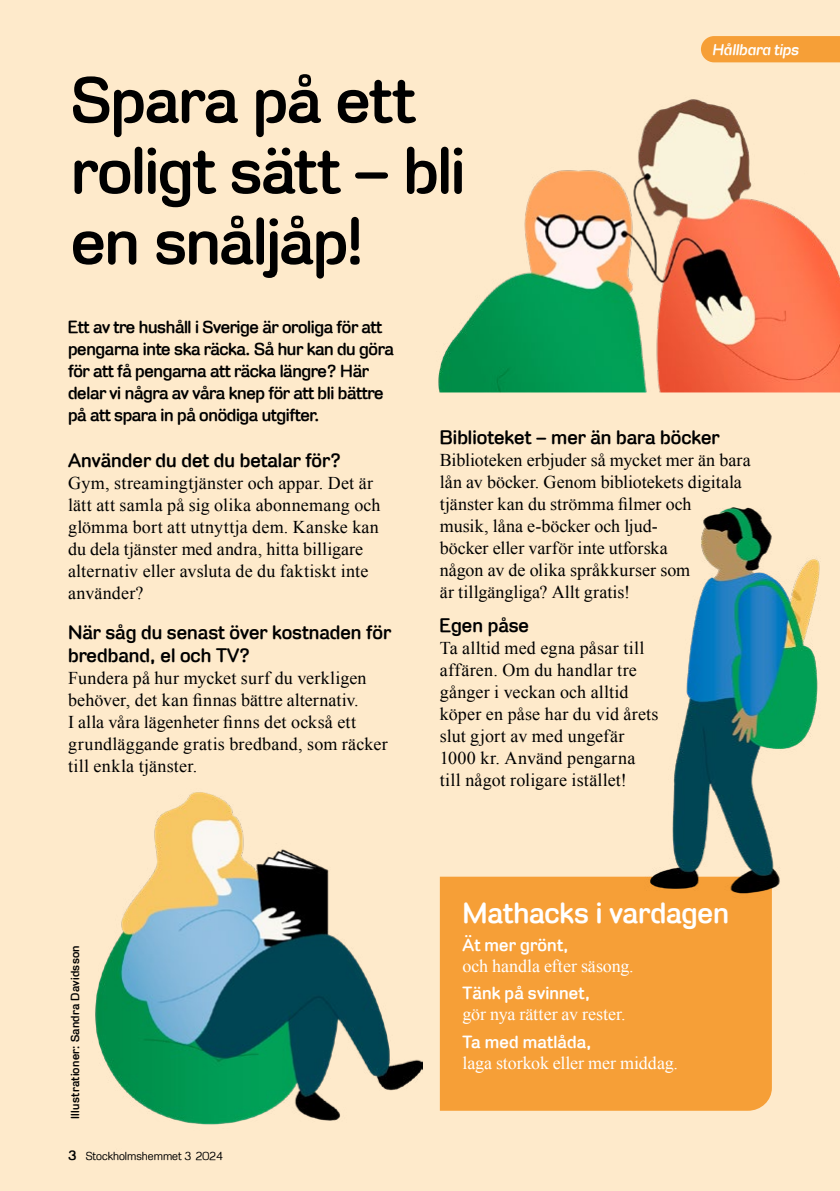
<style>
.page{position:relative;width:840px;height:1191px;background:#fff}
.page>*{position:absolute;margin:0;border:0;box-sizing:border-box;transform-origin:0 0}
.H1_rubrik{font:700 66.6px/70.8px "Stockholm Runt";letter-spacing:-.02em;color:#000}
.P_sans_2023{font:700 30px "Stockholm Runt";letter-spacing:-.005em;color:#fff}
.H2_mellanrubik_2023{font:700 20px/23px "Stockholm Runt";color:#000}
.P_Brödtext_2023{font:18px/22px "Times New Roman";letter-spacing:.005em;color:#000}
.P_ingress_2023{font:700 18px/22px "Stockholm Runt";letter-spacing:-.02em;color:#000}
.P_sans_2023-2{font:18px/21px "Times New Roman";letter-spacing:-.005em;color:#fff}
.t1{font:italic 700 16px "Stockholm Runt";letter-spacing:-.005em;color:#fff}
.t2{font:700 12px "Stockholm Runt";letter-spacing:.02em;color:#000}
.t3{font:12px "Stockholm Runt";color:#000}
.s1{font-weight:700;font-size:14px}
.s2{font-family:"Stockholm Runt";font-weight:700}
</style>
<div class="page">
<div style="left:0;top:0;width:839px;height:1191px;background:#feeacb"></div>
<div style="left:439px;top:876px;width:332px;height:234px;background:#f69f37"></div>
<img style="left:438px;top:99px;width:401px;height:293px">
<img style="left:638px;top:507px;width:182px;height:396px">
<img style="left:95px;top:792px;width:327px;height:333px">
<div style="left:701px;top:36px;width:138px;height:26px;background:#f69f37"></div>
<p class="H1_rubrik" style="left:71px;top:64px;width:396px">Spara på ett roligt sätt – bli en snåljåp!</p>
<p class="t1" style="left:712px;top:41px;width:88px">Hållbara tips</p>
<p class="P_ingress_2023" style="left:68px;top:316px;width:327px">Ett av tre hushåll i Sverige är oroliga för att pengarna inte ska räcka. Så hur kan du göra för att få pengarna att räcka längre? Här delar vi några av våra knep för att bli bättre på att spara in på onödiga utgifter.</p>
<p class="H2_mellanrubik_2023" style="left:68px;top:448px;width:274px">Använder du det du betalar för?</p>
<p class="P_Brödtext_2023" style="left:68px;top:471px;width:314px">Gym, streamingtjänster och appar. Det är lätt att samla på sig olika abonnemang och glömma bort att utnyttja dem. Kanske kan du dela tjänster med andra, hitta billigare alternativ eller avsluta de du faktiskt inte använder?</p>
<p class="H2_mellanrubik_2023" style="left:68px;top:620px;width:324px">När såg du senast över kostnaden för bredband, el och TV?</p>
<p class="P_Brödtext_2023" style="left:68px;top:666px;width:321px">Fundera på hur mycket surf du verkligen behöver, det kan finnas bättre alternativ.<br>I alla våra lägenheter finns det också ett grundläggande gratis bredband, som räcker till enkla tjänster.</p>
<p class="t2" style="left:68px;top:1118px;width:175px;rotate:-90deg">Illustrationer: Sandra Davidsson</p>
<p class="t3" style="left:68px;top:1148px;width:156px"><span class="s1">3</span> Stockholmshemmet 3 2024</p>
<p class="H2_mellanrubik_2023" style="left:439px;top:425px;width:281px">Biblioteket – mer än bara böcker</p>
<p class="P_Brödtext_2023" style="left:439px;top:448px;width:312px">Biblioteken erbjuder så mycket mer än bara lån av böcker. Genom bibliotekets digitala tjänster kan du strömma filmer och<br>musik, låna e-böcker och ljud-<br>böcker eller varför inte utforska<br>någon av de olika språkkurser som<br>är tillgängliga? Allt gratis!</p>
<p class="H2_mellanrubik_2023" style="left:439px;top:614px;width:91px">Egen påse</p>
<p class="P_Brödtext_2023" style="left:439px;top:637px;width:220px">Ta alltid med egna påsar till affären. Om du handlar tre gånger i veckan och alltid köper en påse har du vid årets slut gjort av med ungefär<br>1000 kr. Använd pengarna till något roligare istället!</p>
<p class="P_sans_2023" style="left:462px;top:895px;width:268px">Mathacks i vardagen</p>
<p class="P_sans_2023-2" style="left:462px;top:933px;width:172px"><span class="s2">Ät mer grönt,<br></span>och handla efter säsong.</p>
<p class="P_sans_2023-2" style="left:462px;top:982px;width:164px"><span class="s2">Tänk på svinnet,<br></span>gör nya rätter av rester.</p>
<p class="P_sans_2023-2" style="left:462px;top:1031px;width:217px"><span class="s2">Ta med matlåda,<br></span>laga storkok eller mer middag.</p>
</div>
